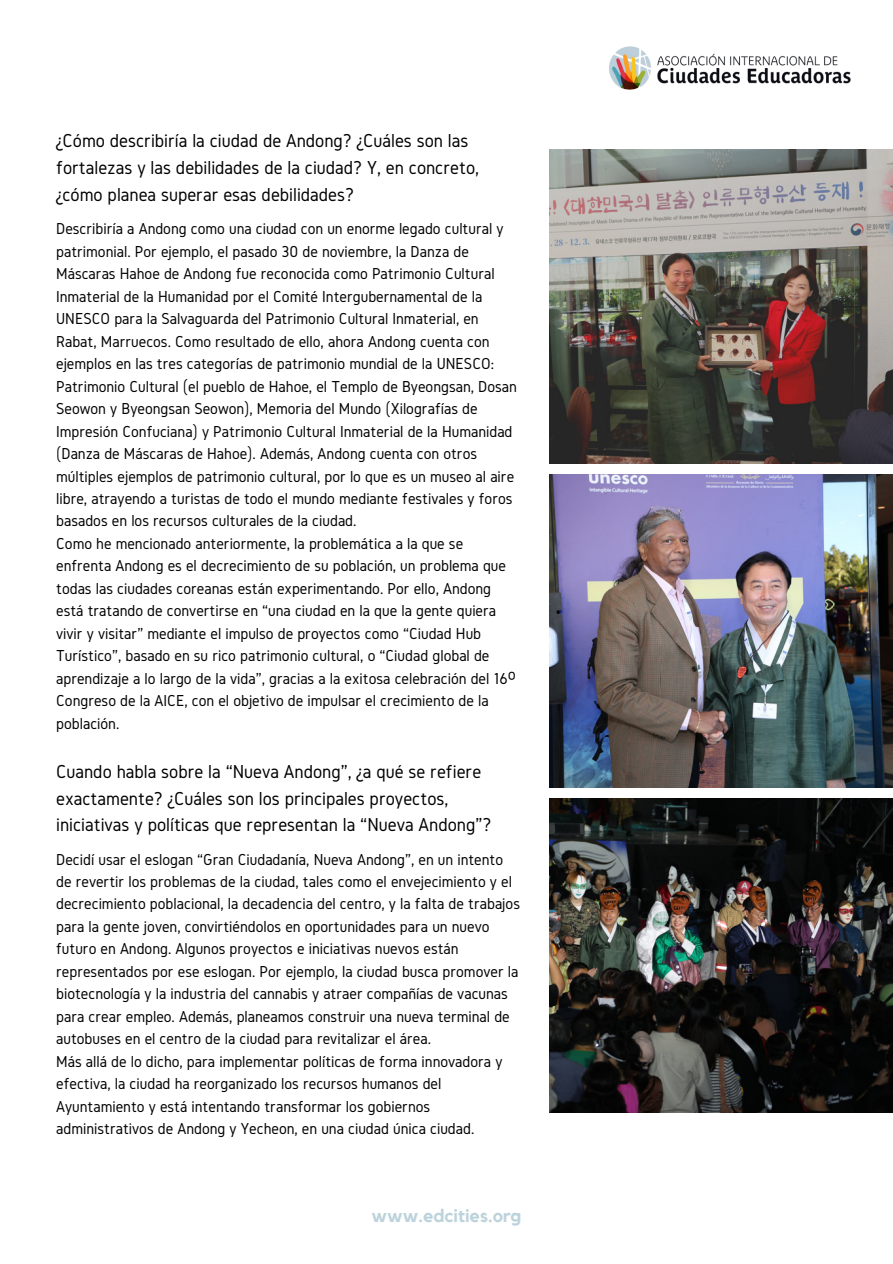
<style>
.page{position:relative;width:893px;height:1264px;background:#fff}
.page>*{position:absolute;margin:0;border:0;box-sizing:border-box;transform-origin:0 0}
.t1{font:19.5px/26.8px "Gidole";color:#000}
.t2{font:700 18px "Kollektif";color:#bdd3db}
.t3{font:16.5px/22.5px "Gidole";color:#000}
</style>
<div class="page">
<img style="left:549px;top:150px;width:343px;height:313px">
<img style="left:549px;top:798px;width:343px;height:314px">
<img style="left:549px;top:475px;width:343px;height:312px">
<img style="left:609px;top:47px;width:242px;height:42px">
<p class="t1" style="left:56px;top:127px;width:424px">¿Cómo describiría la ciudad de Andong? ¿Cuáles son las fortalezas y las debilidades de la ciudad? Y, en concreto, ¿cómo planea superar esas debilidades?</p>
<p class="t3" style="left:56px;top:217px;width:462px">Describiría a Andong como una ciudad con un enorme legado cultural y patrimonial. Por ejemplo, el pasado 30 de noviembre, la Danza de Máscaras Hahoe de Andong fue reconocida como Patrimonio Cultural Inmaterial de la Humanidad por el Comité Intergubernamental de la UNESCO para la Salvaguarda del Patrimonio Cultural Inmaterial, en Rabat, Marruecos. Como resultado de ello, ahora Andong cuenta con ejemplos en las tres categorías de patrimonio mundial de la UNESCO:<br>Patrimonio Cultural (el pueblo de Hahoe, el Templo de Byeongsan, Dosan Seowon y Byeongsan Seowon), Memoria del Mundo (Xilografías de Impresión Confuciana) y Patrimonio Cultural Inmaterial de la Humanidad (Danza de Máscaras de Hahoe). Además, Andong cuenta con otros múltiples ejemplos de patrimonio cultural, por lo que es un museo al aire libre, atrayendo a turistas de todo el mundo mediante festivales y foros basados en los recursos culturales de la ciudad.<br>Como he mencionado anteriormente, la problemática a la que se enfrenta Andong es el decrecimiento de su población, un problema que todas las ciudades coreanas están experimentando. Por ello, Andong está tratando de convertirse en “una ciudad en la que la gente quiera vivir y visitar” mediante el impulso de proyectos como “Ciudad Hub Turístico”, basado en su rico patrimonio cultural, o “Ciudad global de aprendizaje a lo largo de la vida”, gracias a la exitosa celebración del 16º Congreso de la AICE, con el objetivo de impulsar el crecimiento de la población.</p>
<p class="t1" style="left:56px;top:757px;width:437px">Cuando habla sobre la “Nueva Andong”, ¿a qué se refiere exactamente? ¿Cuáles son los principales proyectos, iniciativas y políticas que representan la “Nueva Andong”?</p>
<p class="t3" style="left:56px;top:847px;width:465px">Decidí usar el eslogan “Gran Ciudadanía, Nueva Andong”, en un intento de revertir los problemas de la ciudad, tales como el envejecimiento y el decrecimiento poblacional, la decadencia del centro, y la falta de trabajos para la gente joven, convirtiéndolos en oportunidades para un nuevo futuro en Andong. Algunos proyectos e iniciativas nuevos están representados por ese eslogan. Por ejemplo, la ciudad busca promover la biotecnología y la industria del cannabis y atraer compañías de vacunas para crear empleo. Además, planeamos construir una nueva terminal de autobuses en el centro de la ciudad para revitalizar el área.<br>Más allá de lo dicho, para implementar políticas de forma innovadora y efectiva, la ciudad ha reorganizado los recursos humanos del Ayuntamiento y está intentando transformar los gobiernos administrativos de Andong y Yecheon, en una ciudad única ciudad.</p>
<p class="t2" style="left:371px;top:1207px;width:151px">www.edcities.org</p>
</div>
